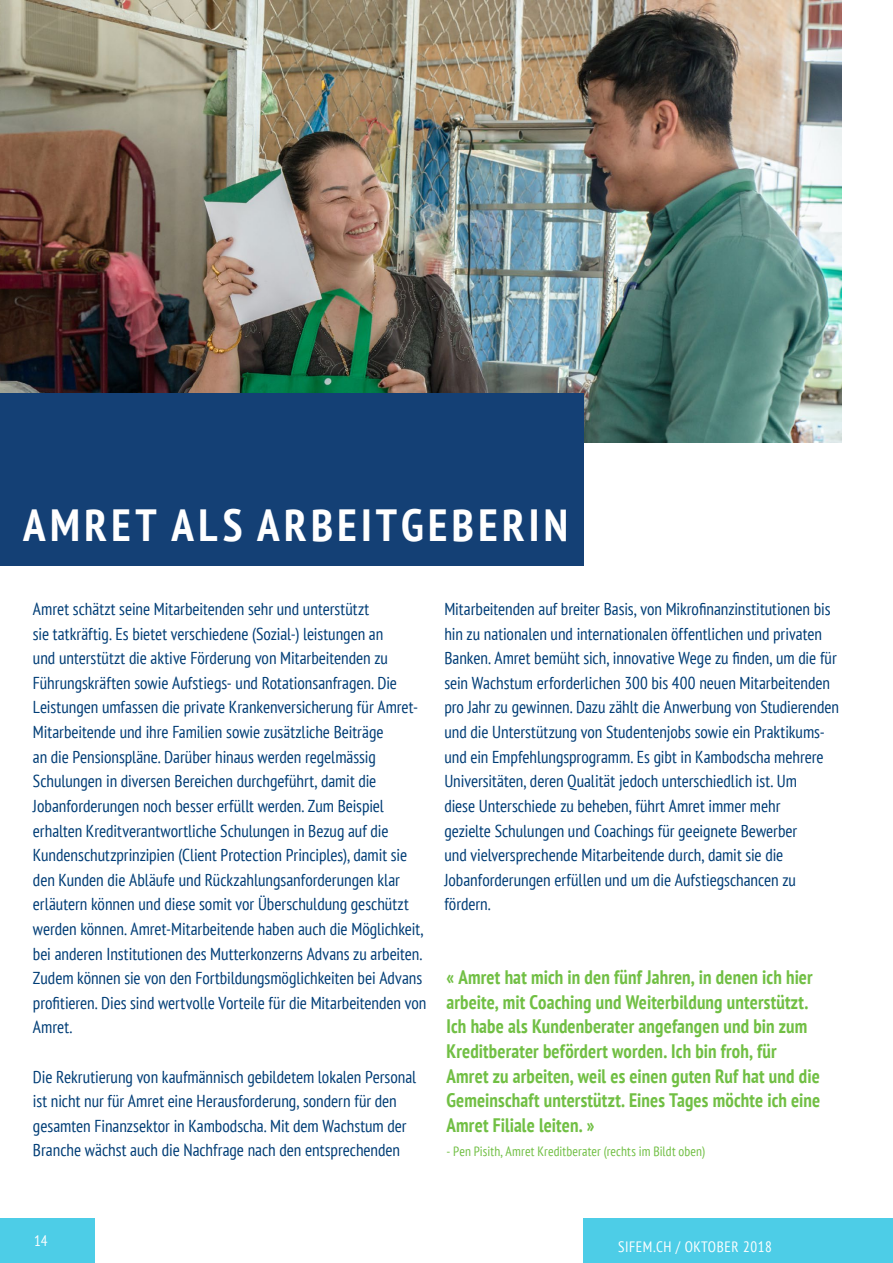
<style>
.page{position:relative;width:893px;height:1263px;background:#fff}
.page>*{position:absolute;margin:0;border:0;box-sizing:border-box;transform-origin:0 0}
.t1{font:700 condensed 45px "PT Sans";letter-spacing:.095em;color:#fff}
.t2{font:700 condensed 19.5px/24.6px "PT Sans";letter-spacing:.01em;color:#71bf44}
.Lauftext{font:condensed 17.25px/24.6px "PT Sans";color:#003d76}
.t3{font:condensed 15px "PT Sans";letter-spacing:.04em;color:#fff}
.Lauftext-2{font:condensed 13.5px "PT Sans";letter-spacing:.01em;color:#71bf44}
</style>
<div class="page">
<div style="left:0;top:1218px;width:95px;height:45px;background:#4dcde7"></div>
<img style="left:0;top:0;width:842px;height:442px">
<div style="left:0;top:394px;width:584px;height:172px;background:#144075"></div>
<div style="left:584px;top:1218px;width:309px;height:45px;background:#4dcde7"></div>
<p class="t1" style="left:23px;top:495px;width:546px">AMRET ALS ARBEITGEBERIN</p>
<p class="Lauftext" style="left:33px;top:596px;width:395px">Amret schätzt seine Mitarbeitenden sehr und unterstützt<br>sie tatkräftig. Es bietet verschiedene (Sozial-) leistungen an<br>und unterstützt die aktive Förderung von Mitarbeitenden zu Führungskräften sowie Aufstiegs- und Rotationsanfragen. Die Leistungen umfassen die private Krankenversicherung für Amret-Mitarbeitende und ihre Familien sowie zusätzliche Beiträge<br>an die Pensionspläne. Darüber hinaus werden regelmässig Schulungen in diversen Bereichen durchgeführt, damit die Jobanforderungen noch besser erfüllt werden. Zum Beispiel erhalten Kreditverantwortliche Schulungen in Bezug auf die Kundenschutzprinzipien (Client Protection Principles), damit sie den Kunden die Abläufe und Rückzahlungsanforderungen klar erläutern können und diese somit vor Überschuldung geschützt werden können. Amret-Mitarbeitende haben auch die Möglichkeit, bei anderen Institutionen des Mutterkonzerns Advans zu arbeiten.<br>Zudem können sie von den Fortbildungsmöglichkeiten bei Advans profitieren. Dies sind wertvolle Vorteile für die Mitarbeitenden von Amret.</p>
<p class="Lauftext" style="left:33px;top:1064px;width:385px">Die Rekrutierung von kaufmännisch gebildetem lokalen Personal ist nicht nur für Amret eine Herausforderung, sondern für den gesamten Finanzsektor in Kambodscha. Mit dem Wachstum der Branche wächst auch die Nachfrage nach den entsprechenden</p>
<p class="Lauftext" style="left:444px;top:596px;width:396px">Mitarbeitenden auf breiter Basis, von Mikrofinanzinstitutionen bis hin zu nationalen und internationalen öffentlichen und privaten Banken. Amret bemüht sich, innovative Wege zu finden, um die für sein Wachstum erforderlichen 300 bis 400 neuen Mitarbeitenden pro Jahr zu gewinnen. Dazu zählt die Anwerbung von Studierenden und die Unterstützung von Studentenjobs sowie ein Praktikums&shy;und ein Empfehlungsprogramm. Es gibt in Kambodscha mehrere Universitäten, deren Qualität jedoch unterschiedlich ist. Um<br>diese Unterschiede zu beheben, führt Amret immer mehr<br>gezielte Schulungen und Coachings für geeignete Bewerber<br>und vielversprechende Mitarbeitende durch, damit sie die Jobanforderungen erfüllen und um die Aufstiegschancen zu fördern.</p>
<p class="t2" style="left:446px;top:964px;width:375px">« Amret hat mich in den fünf Jahren, in denen ich hier arbeite, mit Coaching und Weiterbildung unterstützt.<br>Ich habe als Kundenberater angefangen und bin zum Kreditberater befördert worden. Ich bin froh, für Amret zu arbeiten, weil es einen guten Ruf hat und die Gemeinschaft unterstützt. Eines Tages möchte ich eine Amret Filiale leiten. »</p>
<p class="Lauftext-2" style="left:446px;top:1143px;width:260px">- Pen Pisith, Amret Kreditberater (rechts im Bildt oben)</p>
<p class="t3" style="left:34px;top:1231px;width:15px">14</p>
<p class="t3" style="left:618px;top:1237px;width:155px">SIFEM.CH / OKTOBER 2018</p>
</div>
